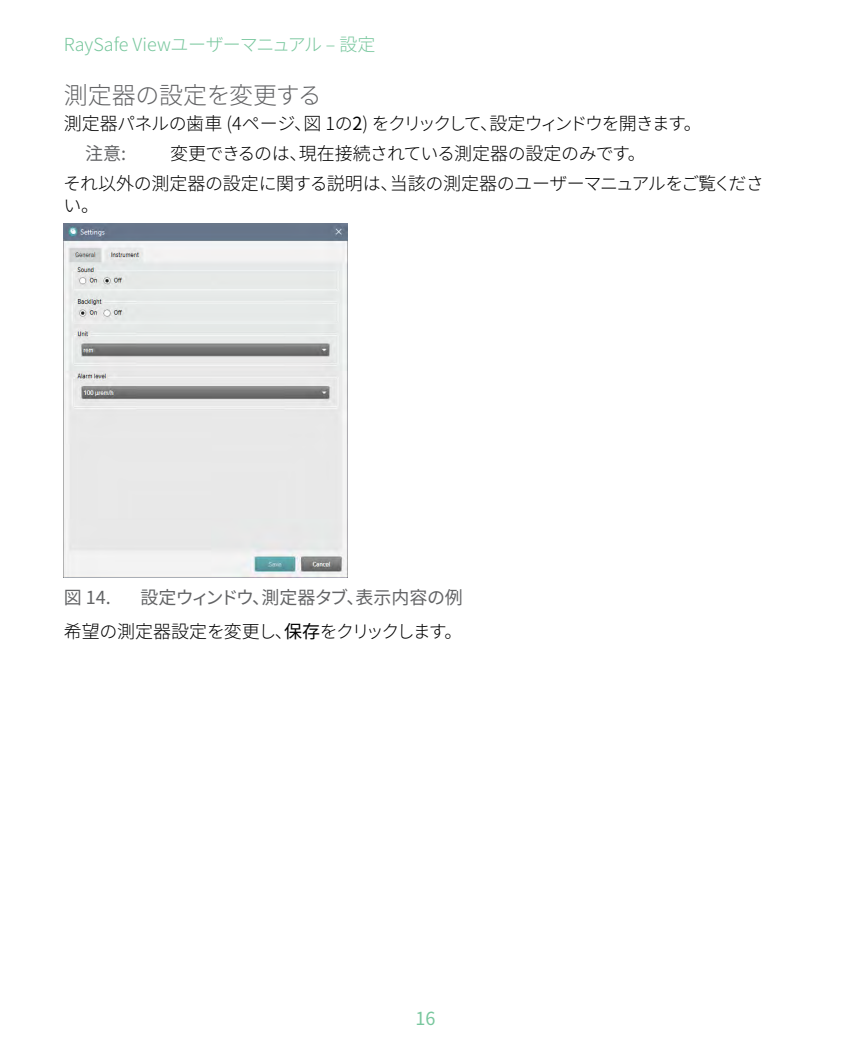
<style>
.page{position:relative;width:851px;height:1063px;background:#fff}
.page>*{position:absolute;margin:0;border:0;box-sizing:border-box;transform-origin:0 0}
.t1{font:300 24px "Noto Sans CJ Kjp";letter-spacing:-.015em;color:#636466}
.t2{font:300 18px/30.2px "Noto Sans CJ Kjp";letter-spacing:-.03em;color:#000}
.t3{font:300 18px/30.2px "Noto Sans CJ Kjp";letter-spacing:-.065em;color:#000}
.t4{font:300 18px "Noto Sans CJ Kjp";letter-spacing:-.01em;color:#79c79e}
.t5{font:18px "Noto Sans CJ Kjp";color:#636466}
.t6{font:18px "Noto Sans CJ Kjp";color:#79c79e}
.s1{font-weight:400}
.s2{font-weight:400;color:#636466}
</style>
<div class="page">
<img style="left:64px;top:224px;width:283px;height:354px">
<p class="t4" style="left:64px;top:34px;width:313px">RaySafe Viewユーザーマニュアル – 設定</p>
<h1 class="t1" style="left:64px;top:82px;width:259px">測定器の設定を変更する</h1>
<p class="t3" style="left:85px;top:109px;width:618px;text-indent:-21px">測定器パネルの歯車 (4ページ、図 1の<span class="s1">2</span>) をクリックして、設定ウィンドウを開きます。<span class="s2">注意:</span></p>
<p class="t2" style="left:63px;top:139px;width:702px;text-indent:107px">変更できるのは、現在接続されている測定器の設定のみです。<br>それ以外の測定器の設定に関する説明は、当該の測定器のユーザーマニュアルをご覧くださ</p>
<p class="t2" style="left:63px;top:190px;width:37px">い。</p>
<p class="t2" style="left:64px;top:580px;width:400px;line-height:34.3px;text-align:right"><span class="s2">設定ウィンドウ、測定器タブ、表示内容の例<br></span>希望の測定器設定を変更し、<span class="s1">保存</span>をクリックします。</p>
<p class="t5" style="left:64px;top:587px;width:49px">図 14.</p>
<p class="t6" style="left:415px;top:1008px;width:21px">16</p>
</div>
